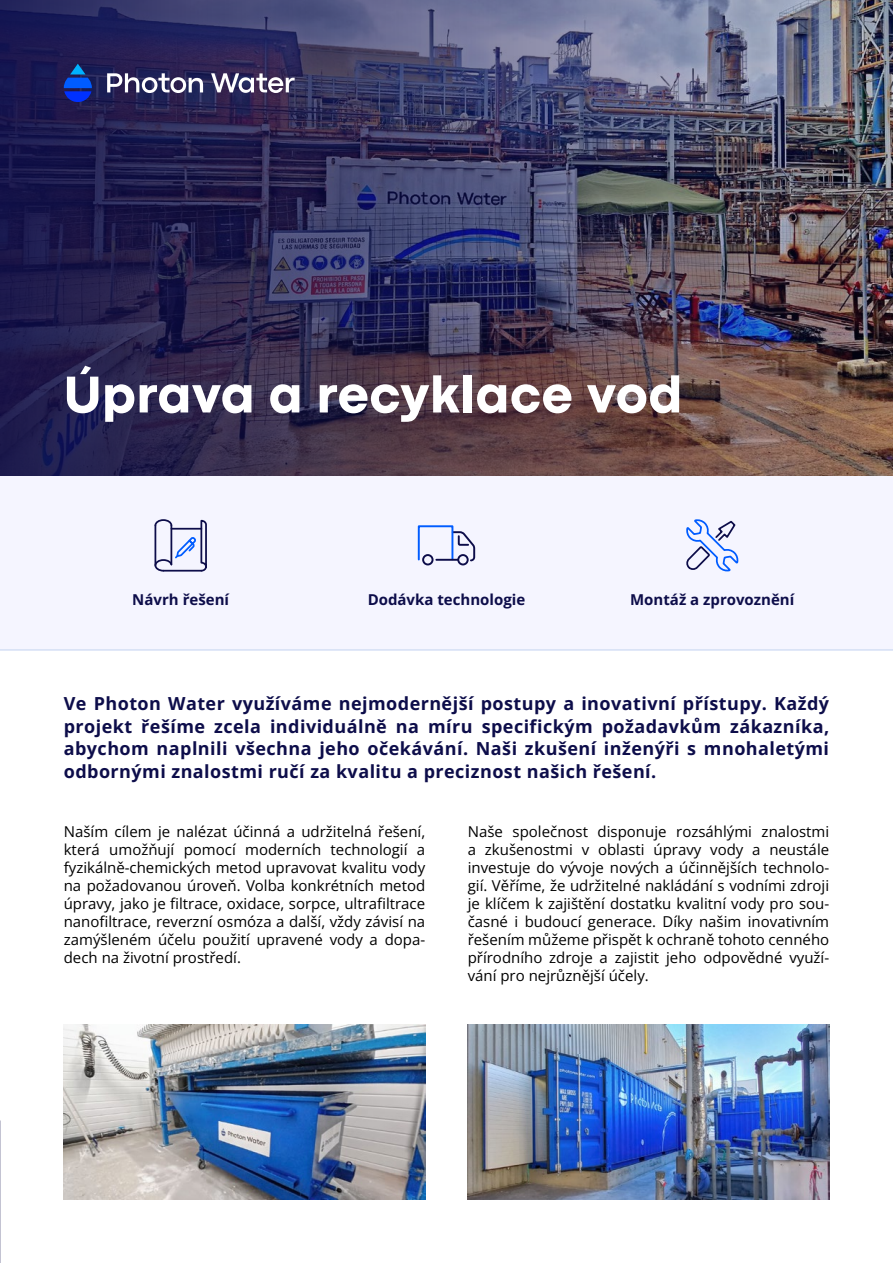
<style>
.page{position:relative;width:893px;height:1263px;background:#fff}
.page>*{position:absolute;margin:0;border:0;box-sizing:border-box;transform-origin:0 0}
.t1{font:800 54px "Codec Pro";letter-spacing:.01em;color:#fff}
.TwCen_Paragraph_Feature{font:700 18px/22.5px "Open Sans";letter-spacing:.025em;color:#0d0d4a;text-align:justify}
.TwCen_Paragraph_Feature-2{font:15px/18px "Open Sans";color:#000;text-align:justify}
.t2{font:700 15px "Open Sans";color:#0d0d4a}
</style>
<div class="page">
<img style="left:0;top:0;width:893px;height:476px">
<div style="left:0;top:476px;width:893px;height:175px;background:#f5f5ff"></div>
<hr style="left:0;top:649px;width:893px;height:2px;background:#d7e1f5">
<svg style="left:107px;top:73px;width:188px;height:20px"></svg>
<svg style="left:64px;top:64px;width:28px;height:38px"></svg>
<img style="left:64px;top:1025px;width:361px;height:174px">
<img style="left:468px;top:1025px;width:361px;height:174px">
<svg style="left:154px;top:519px;width:53px;height:53px"></svg>
<div style="left:418px;top:525px;width:35px;height:35px;border:2px solid #005cff"></div>
<hr style="left:436px;top:559px;width:22px;height:2px;background:#0d0d4a">
<svg style="left:451px;top:530px;width:25px;height:32px"></svg>
<div style="left:422px;top:554px;width:11px;height:11px;border:2px solid #0d0d4a;border-radius:50%"></div>
<div style="left:457px;top:554px;width:12px;height:11px;border:2px solid #0d0d4a;border-radius:50%"></div>
<svg style="left:686px;top:519px;width:53px;height:53px"></svg>
<p class="t1" style="left:64px;top:362px;width:620px">Úprava a recyklace vod</p>
<p class="t2" style="left:132px;top:589px;width:98px">Návrh řešení</p>
<p class="t2" style="left:368px;top:589px;width:159px">Dodávka technologie</p>
<p class="t2" style="left:630px;top:589px;width:166px">Montáž a zprovoznění</p>
<p class="TwCen_Paragraph_Feature" style="left:64px;top:692px;width:767px">Ve Photon Water využíváme nejmodernější postupy a inovativní přístupy. Každý projekt řešíme zcela individuálně na míru specifickým požadavkům zákazníka, abychom naplnili všechna jeho očekávání. Naši zkušení inženýři s mnohaletými odbornými znalostmi ručí za kvalitu a preciznost našich řešení.</p>
<p class="TwCen_Paragraph_Feature-2" style="left:64px;top:822px;width:363px">Naším cílem je nalézat účinná a udržitelná řešení, která umožňují pomocí moderních technologií a fyzikálně-chemických metod upravovat kvalitu vody na požadovanou úroveň. Volba konkrétních metod úpravy, jako je filtrace, oxidace, sorpce, ultrafiltrace nanofiltrace, reverzní osmóza a další, vždy závisí na zamýšleném účelu použití upravené vody a dopa&shy;dech na životní prostředí.</p>
<p class="TwCen_Paragraph_Feature-2" style="left:468px;top:822px;width:363px">Naše společnost disponuje rozsáhlými znalostmi a zkušenostmi v oblasti úpravy vody a neustále investuje do vývoje nových a účinnějších technolo&shy;gií. Věříme, že udržitelné nakládání s vodními zdroji je klíčem k zajištění dostatku kvalitní vody pro sou&shy;časné i budoucí generace. Díky našim inovativním řešením můžeme přispět k ochraně tohoto cenného přírodního zdroje a zajistit jeho odpovědné využí&shy;vání pro nejrůznější účely.</p>
</div>
